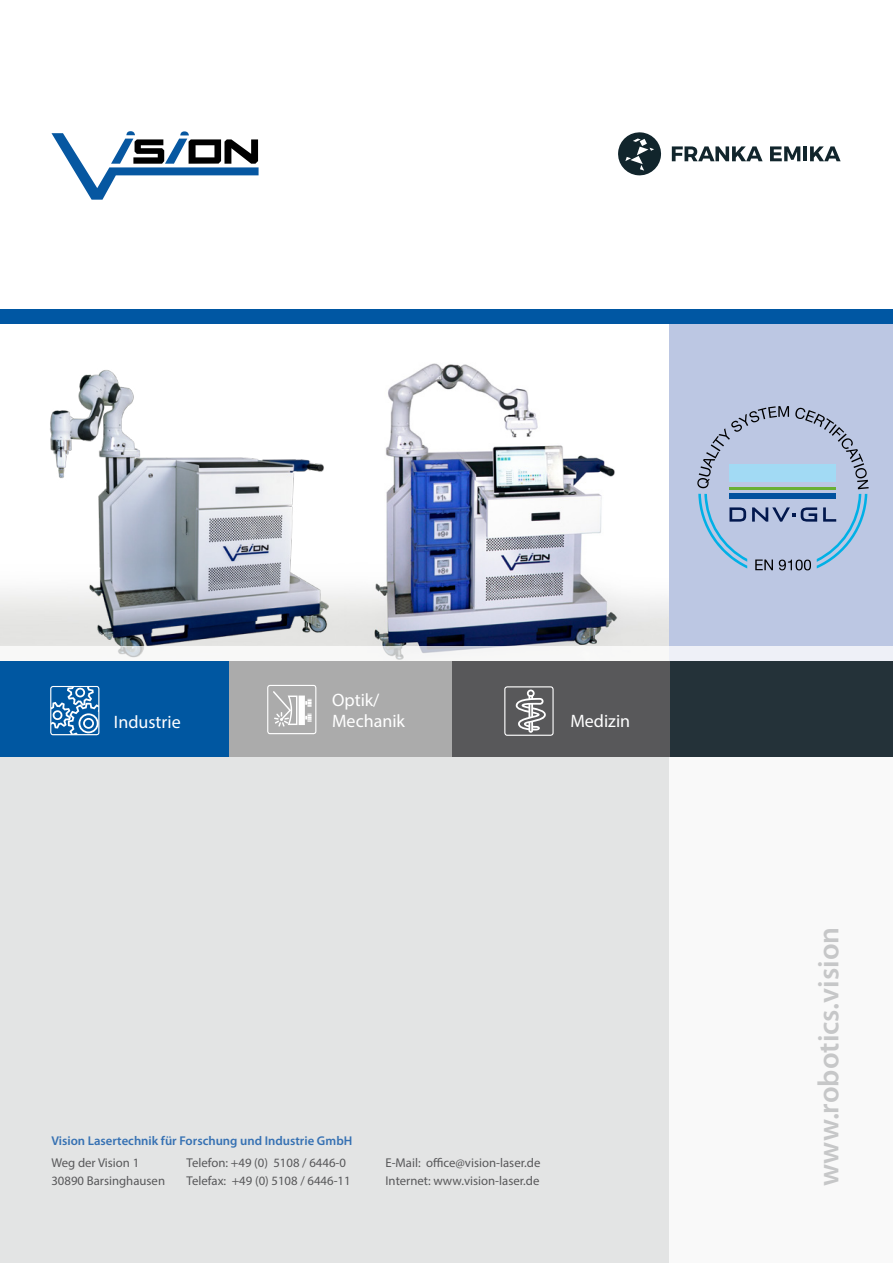
<style>
.page{position:relative;width:893px;height:1263px;background:#fff}
.page>*{position:absolute;margin:0;border:0;box-sizing:border-box;transform-origin:0 0}
.t1{font:600 29.55px "Myriad Pro";color:#c6c7c8}
.t2{font:18px/21.6px "Myriad Pro";color:#fff}
.t3{font:12.75px/18px "Myriad Pro";color:#58585a}
.t4{font:600 12.75px "Myriad Pro";color:#3671b3}
</style>
<div class="page">
<div style="left:0;top:474px;width:893px;height:789px;background:#e3e4e4"></div>
<div style="left:670px;top:0;width:223px;height:1263px;background:#fff"></div>
<svg style="left:51px;top:131px;width:208px;height:69px"></svg>
<img style="left:386px;top:324px;width:284px;height:322px">
<div style="left:670px;top:324px;width:223px;height:337px;background:#bcc7e3"></div>
<div style="left:670px;top:661px;width:223px;height:96px;background:#243239"></div>
<div style="left:452px;top:661px;width:218px;height:96px;background:#58585a"></div>
<div style="left:229px;top:661px;width:223px;height:96px;background:#ababab"></div>
<div style="left:0;top:661px;width:229px;height:96px;background:#0057a1"></div>
<div style="left:0;top:309px;width:893px;height:15px;background:#0057a3"></div>
<svg style="left:515px;top:689px;width:31px;height:44px"></svg>
<div style="left:504px;top:686px;width:50px;height:50px;border:1px solid #fff;border-radius:2px"></div>
<svg style="left:273px;top:685px;width:43px;height:42px"></svg>
<div style="left:267px;top:685px;width:49px;height:49px;border:1px solid #fff;border-radius:2px"></div>
<svg style="left:52px;top:686px;width:47px;height:47px"></svg>
<div style="left:50px;top:686px;width:49px;height:49px;border:1px solid #fff;border-radius:2px"></div>
<svg style="left:697px;top:406px;width:172px;height:164px"></svg>
<svg style="left:618px;top:132px;width:44px;height:43px"></svg>
<svg style="left:672px;top:146px;width:91px;height:15px"></svg>
<svg style="left:770px;top:146px;width:30px;height:15px"></svg>
<hr style="left:803px;top:146px;width:4px;height:15px;background:#11252c">
<svg style="left:810px;top:146px;width:31px;height:15px"></svg>
<img style="left:0;top:370px;width:386px;height:276px">
<div style="left:0;top:646px;width:893px;height:15px;background:#f7f7f7"></div>
<h2 class="t2" style="left:114px;top:711px;width:68px">Industrie</h2>
<h2 class="t2" style="left:332px;top:689px;width:74px">Optik/<br>Mechanik</h2>
<h2 class="t2" style="left:570px;top:710px;width:61px">Medizin</h2>
<p class="t4" style="left:51px;top:1133px;width:302px">Vision Lasertechnik für Forschung und Industrie GmbH</p>
<p class="t3" style="left:51px;top:1153px;width:115px">Weg der Vision 1<br>30890 Barsinghausen</p>
<p class="t3" style="left:187px;top:1153px;width:166px">Telefon: +49 (0) 5108 / 6446-0<br>Telefax: +49 (0) 5108 / 6446-11</p>
<p class="t3" style="left:385px;top:1154px;width:156px">E-Mail: office@vision-laser.de<br>Internet: www.vision-laser.de</p>
<h1 class="t1" style="left:810px;top:1186px;width:261px;rotate:-90deg">www.robotics.vision</h1>
</div>
